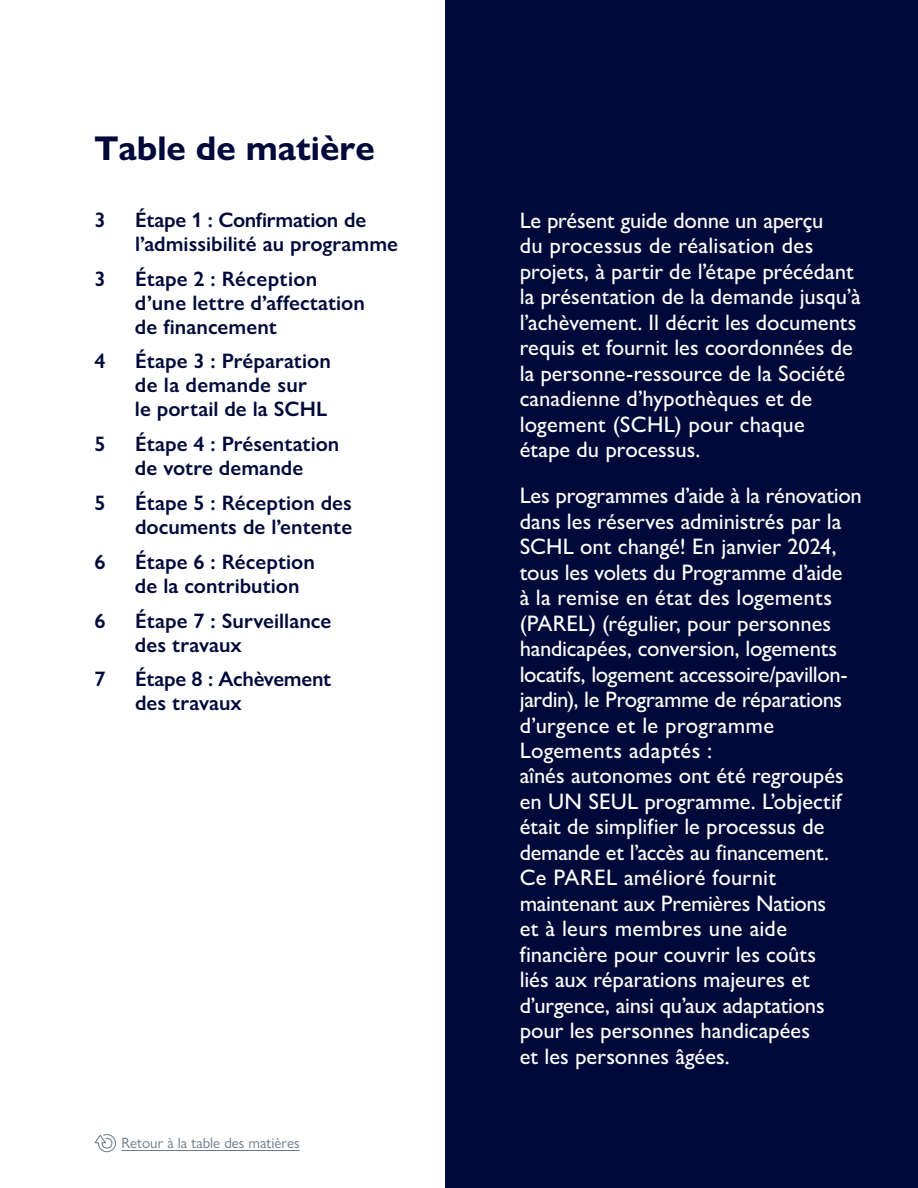
<style>
.page{position:relative;width:918px;height:1188px;background:#fff}
.page>*{position:absolute;margin:0;border:0;box-sizing:border-box;transform-origin:0 0}
.t1{font:700 34.5px "Gill Sans Nova";color:#00093a}
.t2{font:500 22.5px/25.5px "Gill Sans Nova";letter-spacing:-.005em;color:#fff}
.t3{font:600 21px/24px "Gill Sans Nova";color:#00093a}
.t4{font:15px "Gill Sans Nova";color:#697885}
</style>
<div class="page">
<div style="left:446px;top:0;width:472px;height:1188px;background:#00093a"></div>
<hr style="left:122px;top:1150px;width:178px;height:1px;background:#697885">
<svg style="left:94px;top:1134px;width:22px;height:18px"></svg>
<h2 class="t1" style="left:95px;top:127px;width:282px">Table de matière</h2>
<p class="t3" style="left:94px;top:208px;width:13px">3</p>
<p class="t3" style="left:135px;top:208px;width:265px">Étape 1 : Confirmation de l’admissibilité au programme</p>
<p class="t3" style="left:94px;top:266px;width:13px">3</p>
<p class="t3" style="left:135px;top:266px;width:231px">Étape 2 : Réception d’une lettre d’affectation de financement</p>
<p class="t3" style="left:94px;top:349px;width:13px">4</p>
<p class="t3" style="left:135px;top:349px;width:197px">Étape 3 : Préparation de la demande sur<br>le portail de la SCHL</p>
<p class="t3" style="left:94px;top:432px;width:13px">5</p>
<p class="t3" style="left:135px;top:432px;width:206px">Étape 4 : Présentation de votre demande</p>
<p class="t3" style="left:94px;top:491px;width:13px">5</p>
<p class="t3" style="left:135px;top:491px;width:219px">Étape 5 : Réception des documents de l’entente</p>
<p class="t3" style="left:94px;top:550px;width:13px">6</p>
<p class="t3" style="left:135px;top:550px;width:181px">Étape 6 : Réception de la contribution</p>
<p class="t3" style="left:94px;top:608px;width:13px">6</p>
<p class="t3" style="left:135px;top:608px;width:198px">Étape 7 : Surveillance des travaux</p>
<p class="t3" style="left:94px;top:667px;width:13px">7</p>
<p class="t3" style="left:135px;top:667px;width:198px">Étape 8 : Achèvement des travaux</p>
<p class="t4" style="left:122px;top:1133px;width:180px">Retour à la table des matières</p>
<p class="t2" style="left:520px;top:207px;width:342px">Le présent guide donne un aperçu<br>du processus de réalisation des projets, à partir de l’étape précédant la présentation de la demande jusqu’à l’achèvement. Il décrit les documents requis et fournit les coordonnées de la personne-ressource de la Société canadienne d’hypothèques et de logement (SCHL) pour chaque étape du processus.</p>
<p class="t2" style="left:520px;top:482px;width:344px">Les programmes d’aide à la rénovation dans les réserves administrés par la SCHL ont changé! En janvier 2024, tous les volets du Programme d’aide<br>à la remise en état des logements (PAREL) (régulier, pour personnes handicapées, conversion, logements locatifs, logement accessoire/pavillon&shy;jardin), le Programme de réparations d’urgence et le programme Logements adaptés :<br>aînés autonomes ont été regroupés en UN SEUL programme. L’objectif était de simplifier le processus de demande et l’accès au financement.<br>Ce PAREL amélioré fournit maintenant aux Premières Nations<br>et à leurs membres une aide financière pour couvrir les coûts<br>liés aux réparations majeures et d’urgence, ainsi qu’aux adaptations pour les personnes handicapées<br>et les personnes âgées.</p>
</div>
